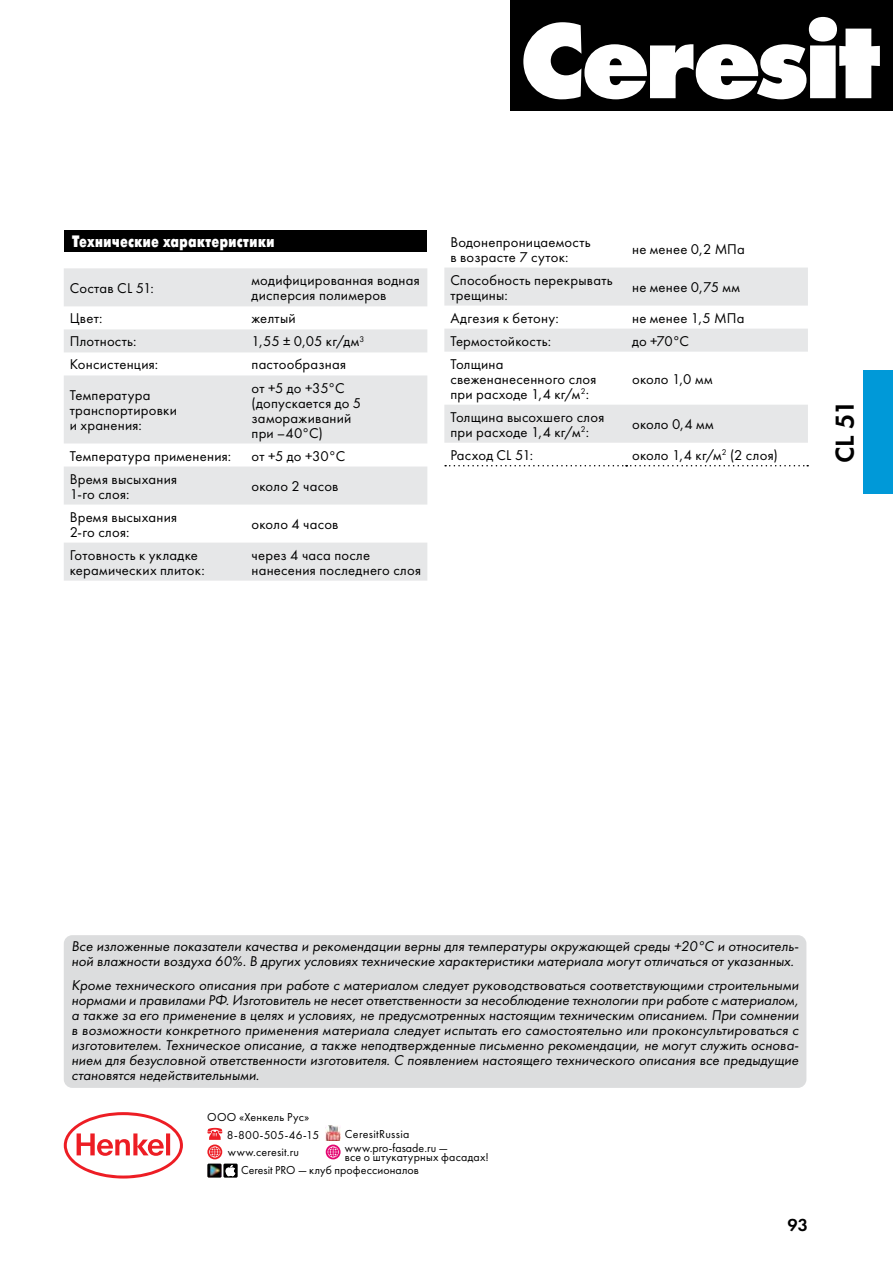
<style>
.page{position:relative;width:893px;height:1263px;background:#fff}
.page>*{position:absolute;margin:0;border:0;box-sizing:border-box;transform-origin:0 0}
.t1{font:27px "Futura New Demi";color:#000}
.t2{font:18px "Futura New Demi";color:#000}
.t3{font:16.5px "Futura Futuris Cond Extra Bold C";letter-spacing:.005em;color:#fff}
.t4{font:italic 14.7px/15px "Futura Book C";letter-spacing:.005em;color:#000}
.t5{font:14.7px/15px "Futura Book C";letter-spacing:.015em;color:#000}
.t6{font:12px/18px "Futura Book C";letter-spacing:.015em;color:#000}
</style>
<div class="page">
<svg style="left:64px;top:1112px;width:119px;height:66px"></svg>
<div style="left:510px;top:0;width:383px;height:111px;background:#000"></div>
<svg style="left:523px;top:17px;width:357px;height:82px"></svg>
<img style="left:325px;top:1125px;width:16px;height:16px">
<img style="left:207px;top:1163px;width:15px;height:14px">
<svg style="left:223px;top:1163px;width:15px;height:14px"></svg>
<svg style="left:207px;top:1128px;width:15px;height:12px"></svg>
<svg style="left:207px;top:1144px;width:15px;height:15px"></svg>
<svg style="left:209px;top:1146px;width:11px;height:11px"></svg>
<svg style="left:326px;top:1144px;width:15px;height:15px"></svg>
<svg style="left:328px;top:1146px;width:11px;height:11px"></svg>
<div style="left:64px;top:230px;width:363px;height:22px;background:#000"></div>
<svg style="left:64px;top:268px;width:363px;height:313px;fill:#e6e7e8"></svg>
<svg style="left:444px;top:268px;width:364px;height:175px;fill:#e6e7e8"></svg>
<svg style="left:445px;top:465px;width:363px;height:1px"></svg>
<div style="left:864px;top:370px;width:29px;height:123px;background:#0099d8"></div>
<div style="left:64px;top:935px;width:742px;height:153px;background:#dcddde;border-radius:9px"></div>
<p class="t3" style="left:72px;top:233px;width:204px">Технические характеристики</p>
<p class="t5" style="left:70px;top:281px;width:86px">Состав CL 51:</p>
<p class="t5" style="left:252px;top:273px;width:170px">модифицированная водная дисперсия полимеров</p>
<p class="t5" style="left:70px;top:311px;width:34px">Цвет:</p>
<p class="t5" style="left:252px;top:311px;width:46px">желтый</p>
<p class="t5" style="left:70px;top:334px;width:68px">Плотность:</p>
<p class="t5" style="left:252px;top:334px;width:114px">1,55 ± 0,05 кг/дм<sup>3</sup></p>
<p class="t5" style="left:70px;top:357px;width:90px">Консистенция:</p>
<p class="t5" style="left:252px;top:357px;width:96px">пастообразная</p>
<p class="t5" style="left:70px;top:388px;width:109px">Температура транспортировки и хранения:</p>
<p class="t5" style="left:252px;top:380px;width:111px">от +5 до +35°C (допускается до 5 замораживаний при –40°C)</p>
<p class="t5" style="left:70px;top:448px;width:163px">Температура применения:</p>
<p class="t5" style="left:252px;top:448px;width:95px">от +5 до +30°C</p>
<p class="t5" style="left:70px;top:471px;width:109px">Время высыхания<br>1-го слоя:</p>
<p class="t5" style="left:252px;top:479px;width:89px">около 2 часов</p>
<p class="t5" style="left:70px;top:509px;width:109px">Время высыхания<br>2-го слоя:</p>
<p class="t5" style="left:252px;top:517px;width:89px">около 4 часов</p>
<p class="t5" style="left:70px;top:547px;width:136px">Готовность к укладке керамических плиток:</p>
<p class="t5" style="left:252px;top:547px;width:171px">через 4 часа после нанесения последнего слоя</p>
<p class="t5" style="left:450px;top:234px;width:142px">Водонепроницаемость в возрасте 7 суток:</p>
<p class="t5" style="left:632px;top:242px;width:114px">не менее 0,2 МПа</p>
<p class="t5" style="left:450px;top:272px;width:164px">Способность перекрывать трещины:</p>
<p class="t5" style="left:632px;top:280px;width:110px">не менее 0,75 мм</p>
<p class="t5" style="left:450px;top:310px;width:110px">Адгезия к бетону:</p>
<p class="t5" style="left:632px;top:310px;width:114px">не менее 1,5 МПа</p>
<p class="t5" style="left:450px;top:333px;width:102px">Термостойкость:</p>
<p class="t5" style="left:632px;top:333px;width:58px">до +70°С</p>
<p class="t5" style="left:450px;top:356px;width:148px">Толщина свеженанесенного слоя при расходе 1,4 кг/м<sup>2</sup>:</p>
<p class="t5" style="left:632px;top:371px;width:82px">около 1,0 мм</p>
<p class="t5" style="left:450px;top:410px;width:155px">Толщина высохшего слоя при расходе 1,4 кг/м<sup>2</sup>:</p>
<p class="t5" style="left:632px;top:417px;width:83px">около 0,4 мм</p>
<p class="t5" style="left:450px;top:448px;width:84px">Расход CL 51:</p>
<p class="t5" style="left:632px;top:448px;width:147px">около 1,4 кг/м<sup>2</sup> (2 слоя)</p>
<h1 class="t1" style="left:828px;top:463px;width:65px;rotate:-90deg">CL 51</h1>
<p class="t4" style="left:72px;top:939px;width:729px">Все изложенные показатели качества и рекомендации верны для температуры окружающей среды +20°C и относитель&shy;ной влажности воздуха 60%. В других условиях технические характеристики материала могут отличаться от указанных.</p>
<p class="t4" style="left:72px;top:978px;width:729px;text-align:justify">Кроме технического описания при работе с материалом следует руководствоваться соответствующими строительными нормами и правилами РФ. Изготовитель не несет ответственности за несоблюдение технологии при работе с материалом, а также за его применение в целях и условиях, не предусмотренных настоящим техническим описанием. При сомнении в возможности конкретного применения материала следует испытать его самостоятельно или проконсультироваться с изготовителем. Техническое описание, а также неподтвержденные письменно рекомендации, не могут служить основа&shy;нием для безусловной ответственности изготовителя. С появлением настоящего технического описания все предыдущие становятся недействительными.</p>
<p class="t6" style="left:227px;top:1108px;width:94px;text-indent:-20px">ООО «Хенкель Рус»<br>8-800-505-46-15</p>
<p class="t6" style="left:345px;top:1125px;width:66px">CeresitRussia</p>
<p class="t6" style="left:228px;top:1143px;width:73px">www.ceresit.ru</p>
<p class="t6" style="left:345px;top:1143px;width:146px;line-height:9.4px">www.pro-fasade.ru —<br>все о штукатурных фасадах!</p>
<p class="t6" style="left:241px;top:1162px;width:179px">Ceresit PRO — клуб профессионалов</p>
<p class="t2" style="left:787px;top:1214px;width:22px">93</p>
</div>
